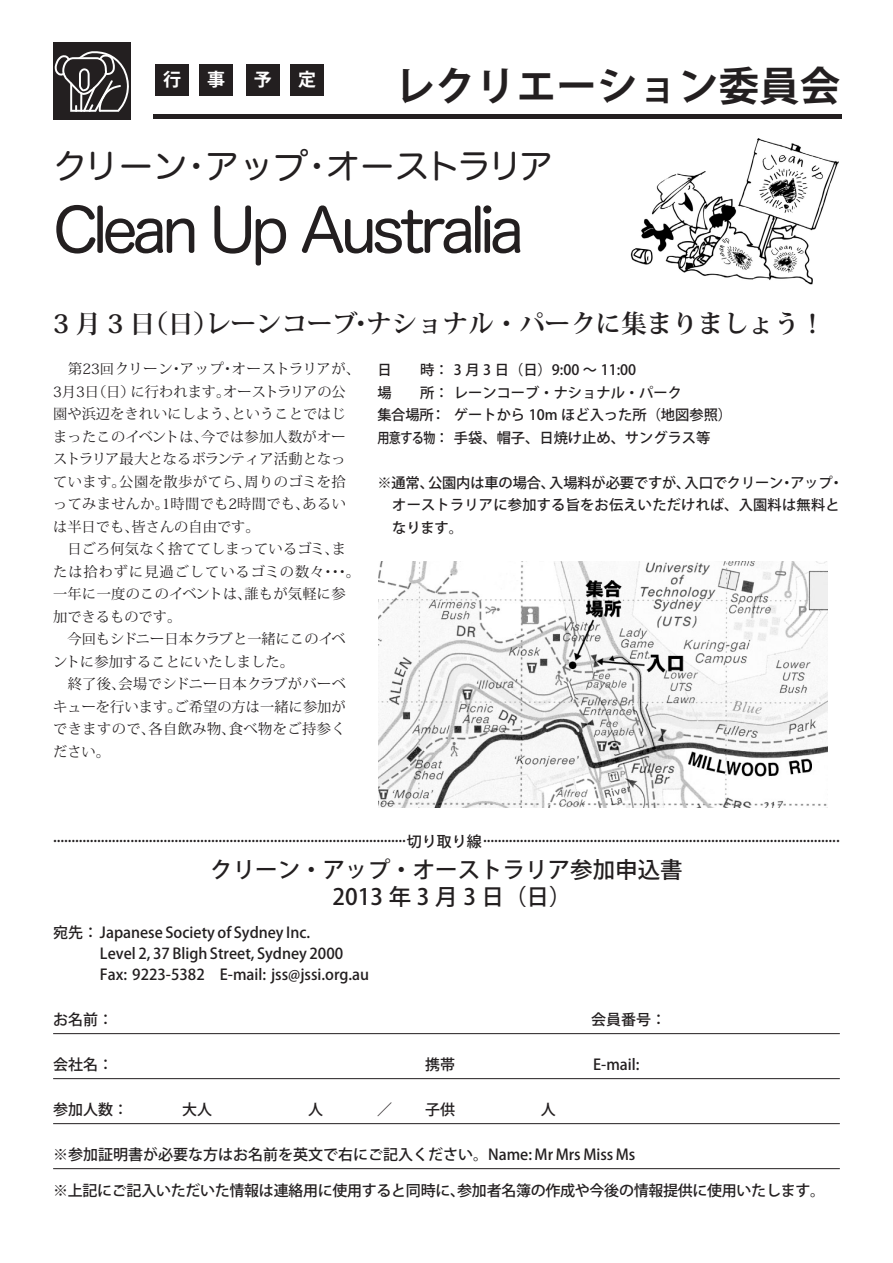
<style>
.page{position:relative;width:893px;height:1263px;background:#fff}
.page>*{position:absolute;margin:0;border:0;box-sizing:border-box;transform-origin:0 0}
.t1{font:60px "Hira Maru Pro W4";letter-spacing:-.075em;color:#231f20}
.t2{font:700 40.5px "Koz Go Pro";color:#231f20}
.t3{font:34.5px "Hira Maru Pro W4";color:#231f20}
._1Text{font:700 25.5px "Koz Min Pro";color:#231f20}
.t4{font:500 22.5px "Koz Go Pro";color:#231f20}
.t5{font:700 18px "Koz Go Pro";color:#fff}
._01_Text_Normal{font:500 15px "Koz Go Pro";color:#231f20}
._01_Text_Normal-2{font:500 15px "Koz Go Pro";letter-spacing:-.02em;color:#231f20}
._01_Text_Normal-3{font:14.25px/22.5px "Koz Min Pro";color:#231f20}
._1Text-2{font:500 14.25px/22.5px "Koz Go Pro";color:#231f20}
._01_Text_Normal-4{font:14.25px/22.5px "Koz Min Pro";letter-spacing:.02em;color:#231f20}
._1Text-3{font:500 14.25px "Koz Go Pro";color:#231f20;scale:.85 1}
</style>
<div class="page">
<div style="left:53px;top:43px;width:78px;height:77px;background:#231f20"></div>
<svg style="left:55px;top:51px;width:74px;height:61px"></svg>
<div style="left:155px;top:64px;width:34px;height:31px;background:#231f20"></div>
<div style="left:199px;top:64px;width:34px;height:31px;background:#231f20"></div>
<div style="left:246px;top:64px;width:34px;height:31px;background:#231f20"></div>
<div style="left:290px;top:64px;width:34px;height:31px;background:#231f20"></div>
<hr style="left:153px;top:115px;width:689px;height:4px;background:#231f20">
<hr style="left:53px;top:1033px;width:787px;height:1px;background:#231f20">
<hr style="left:53px;top:1078px;width:787px;height:1px;background:#231f20">
<hr style="left:53px;top:1123px;width:787px;height:1px;background:#231f20">
<hr style="left:53px;top:1168px;width:787px;height:1px;background:#231f20">
<img style="left:379px;top:562px;width:449px;height:246px">
<img style="left:630px;top:139px;width:209px;height:146px">
<p class="t5" style="left:163px;top:68px;width:19px">行</p>
<p class="t5" style="left:207px;top:68px;width:19px">事</p>
<p class="t5" style="left:254px;top:68px;width:19px">予</p>
<p class="t5" style="left:298px;top:68px;width:19px">定</p>
<p class="t2" style="left:395px;top:60px;width:447px">レクリエーション委員会</p>
<p class="t3" style="left:53px;top:136px;width:502px">クリーン・アップ・オーストラリア</p>
<p class="t1" style="left:53px;top:178px;width:473px">Clean Up Australia</p>
<p class="_1Text" style="left:53px;top:306px;width:774px">3 月 3 日（日）レーンコーブ・ナショナル・パークに集まりましょう！</p>
<p class="_01_Text_Normal-3" style="left:53px;top:357px;width:308px">　第23回クリーン･アップ・オーストラリアが、<br>3月3日（日）に行われます。オーストラリアの公園や浜辺をきれいにしよう、ということではじまったこのイベントは、今では参加人数がオーストラリア最大となるボランティア活動となっています。公園を散歩がてら、周りのゴミを拾ってみませんか。1時間でも2時間でも、あるいは半日でも、皆さんの自由です。</p>
<p class="_01_Text_Normal-4" style="left:53px;top:537px;width:308px">　日ごろ何気なく捨ててしまっているゴミ､または拾わずに見過ごしているゴミの数々･･･。一年に一度のこのイベントは､誰もが気軽に参加できるものです。</p>
<p class="_01_Text_Normal-3" style="left:53px;top:627px;width:294px">　今回もシドニー日本クラブと一緒にこのイベントに参加することにいたしました。</p>
<p class="_01_Text_Normal-3" style="left:53px;top:672px;width:294px;text-align:justify">　終了後、会場でシドニー日本クラブがバーベキューを行います。ご希望の方は一緒に参加ができますので、各自飲み物、食べ物をご持参ください。</p>
<p class="_1Text-2" style="left:377px;top:359px;width:260px">日　　時： 3 月 3 日（日）9:00 〜 11:00</p>
<p class="_1Text-2" style="left:377px;top:382px;width:306px">場　　所：レーンコーブ・ナショナル・パーク</p>
<p class="_1Text-2" style="left:377px;top:404px;width:356px">集合場所： ゲートから 10m ほど入った所（地図参照）</p>
<p class="_1Text-3" style="left:377px;top:428px;width:393px">用意する物：手袋、帽子、日焼け止め、サングラス等</p>
<p class="_1Text-2" style="left:392px;top:472px;width:453px;text-indent:-15px">※通常、公園内は車の場合、入場料が必要ですが、入口でクリーン・アップ・オーストラリアに参加する旨をお伝えいただければ、入園料は無料となります。</p>
<p class="_01_Text_Normal" style="left:53px;top:827px;width:788px">................................................................................................切り取り線..................................................................................................</p>
<p class="t4" style="left:210px;top:855px;width:474px">クリーン・アップ・オーストラリア参加申込書</p>
<p class="t4" style="left:333px;top:882px;width:240px">2013 年 3 月 3 日（日）</p>
<p class="_01_Text_Normal" style="left:53px;top:923px;width:259px">宛先：Japanese Society of Sydney Inc.</p>
<p class="_01_Text_Normal" style="left:100px;top:944px;width:245px">Level 2, 37 Bligh Street, Sydney 2000</p>
<p class="_01_Text_Normal" style="left:100px;top:965px;width:271px">Fax: 9223-5382　E-mail: jss@jssi.org.au</p>
<p class="_01_Text_Normal" style="left:53px;top:1010px;width:62px">お名前：</p>
<p class="_01_Text_Normal" style="left:591px;top:1010px;width:76px">会員番号：</p>
<p class="_01_Text_Normal" style="left:53px;top:1055px;width:62px">会社名：</p>
<p class="_01_Text_Normal" style="left:425px;top:1055px;width:31px">携帯</p>
<p class="_01_Text_Normal" style="left:593px;top:1055px;width:48px">E-mail:</p>
<p class="_01_Text_Normal" style="left:53px;top:1100px;width:76px">参加人数：</p>
<p class="_01_Text_Normal" style="left:182px;top:1100px;width:32px">大人</p>
<p class="_01_Text_Normal" style="left:308px;top:1100px;width:16px">人</p>
<p class="_01_Text_Normal" style="left:377px;top:1100px;width:16px">／</p>
<p class="_01_Text_Normal" style="left:425px;top:1100px;width:31px">子供</p>
<p class="_01_Text_Normal" style="left:541px;top:1100px;width:16px">人</p>
<p class="_01_Text_Normal" style="left:53px;top:1145px;width:584px">※参加証明書が必要な方はお名前を英文で右にご記入ください。Name: Mr Mrs Miss Ms</p>
<p class="_01_Text_Normal-2" style="left:53px;top:1181px;width:773px">※上記にご記入いただいた情報は連絡用に使用すると同時に、参加者名簿の作成や今後の情報提供に使用いたします。</p>
</div>
